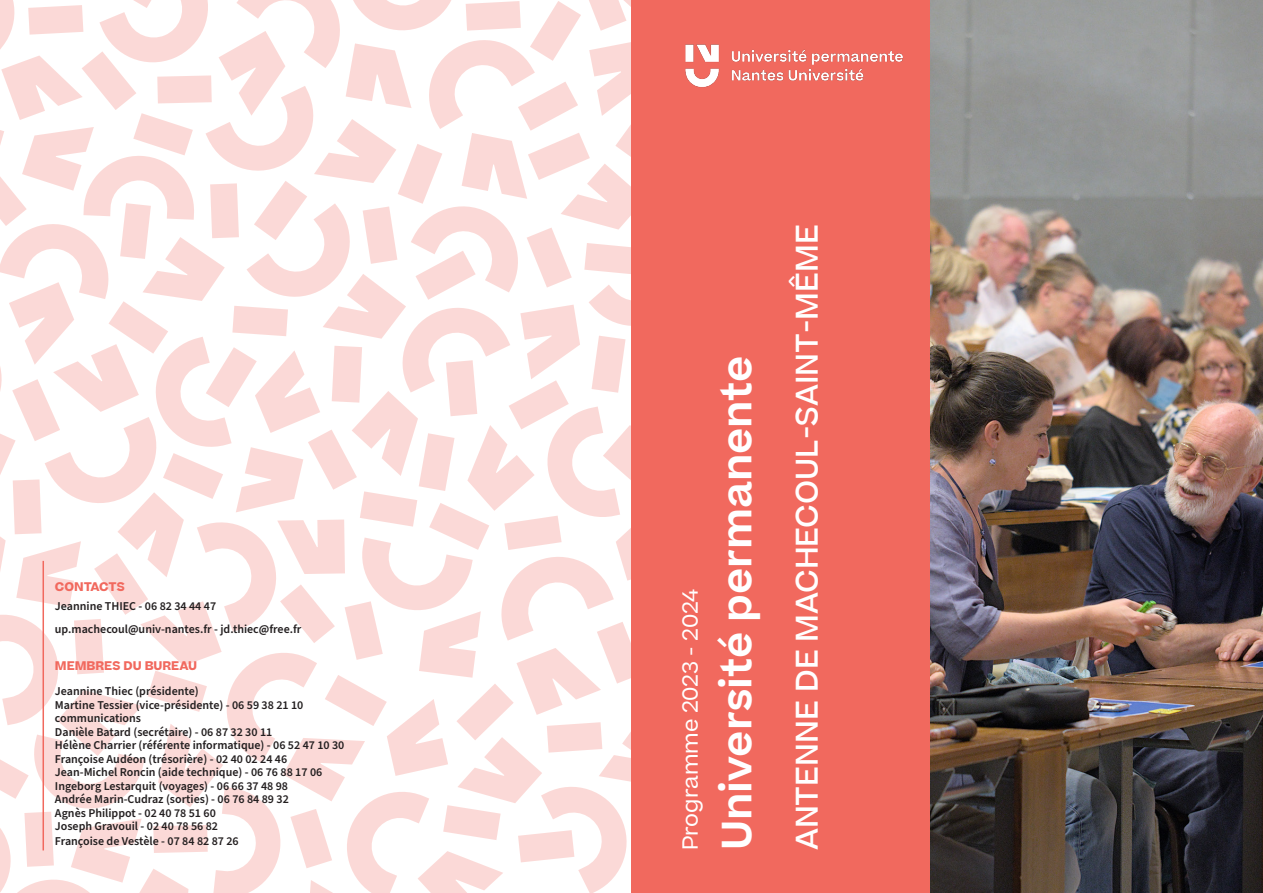
<style>
.page{position:relative;width:1263px;height:893px;background:#fff}
.page>*{position:absolute;margin:0;border:0;box-sizing:border-box;transform-origin:0 0}
.t1{font:600 40.5px "Beatrice";color:#fff}
.t2{font:500 30px "Beatrice";color:#fff}
.t3{font:21px "Beatrice";color:#fff}
.t4{font:600 12px/13.5px "Source Sans Pro";color:#231f20}
.t5{font:700 12px "Beatrice";color:#f1695e}
</style>
<div class="page">
<svg style="left:0;top:0;width:631px;height:893px"></svg>
<img style="left:930px;top:0;width:333px;height:893px">
<div style="left:631px;top:0;width:299px;height:893px;background:#f1695e"></div>
<img style="left:685px;top:44px;width:218px;height:44px">
<hr style="left:43px;top:561px;width:1px;height:289px;background:#f1695e">
<p class="t5" style="left:55px;top:578px;width:71px">CONTACTS</p>
<p class="t4" style="left:55px;top:599px;width:163px">Jeannine THIEC - 06 82 34 44 47</p>
<p class="t4" style="left:55px;top:622px;width:248px">up.machecoul@univ-nantes.fr - jd.thiec@free.fr</p>
<p class="t5" style="left:55px;top:657px;width:144px">MEMBRES DU BUREAU</p>
<p class="t4" style="left:55px;top:685px;width:145px">Jeannine Thiec (présidente)</p>
<p class="t4" style="left:55px;top:698px;width:250px">Martine Tessier (vice-présidente) - 06 59 38 21 10</p>
<p class="t4" style="left:55px;top:712px;width:88px">communications</p>
<p class="t4" style="left:55px;top:725px;width:219px">Danièle Batard (secrétaire) - 06 87 32 30 11</p>
<p class="t4" style="left:55px;top:739px;width:291px">Hélène Charrier (référente informatique) - 06 52 47 10 30</p>
<p class="t4" style="left:55px;top:752px;width:234px">Françoise Audéon (trésorière) - 02 40 02 24 46</p>
<p class="t4" style="left:55px;top:766px;width:269px">Jean-Michel Roncin (aide technique) - 06 76 88 17 06</p>
<p class="t4" style="left:55px;top:779px;width:235px">Ingeborg Lestarquit (voyages) - 06 66 37 48 98</p>
<p class="t4" style="left:55px;top:793px;width:235px">Andrée Marin-Cudraz (sorties) - 06 76 84 89 32</p>
<p class="t4" style="left:55px;top:806px;width:165px">Agnès Philippot - 02 40 78 51 60<br>Joseph Gravouil - 02 40 78 56 82</p>
<p class="t4" style="left:55px;top:835px;width:185px">Françoise de Vestèle - 07 84 82 87 26</p>
<p class="t3" style="left:676px;top:850px;width:263px;rotate:-90deg">Programme 2023 - 2024</p>
<p class="t1" style="left:709px;top:850px;width:496px;rotate:-90deg">Université permanente</p>
<p class="t2" style="left:787px;top:850px;width:628px;rotate:-90deg">ANTENNE DE MACHECOUL-SAINT-MÊME</p>
</div>
